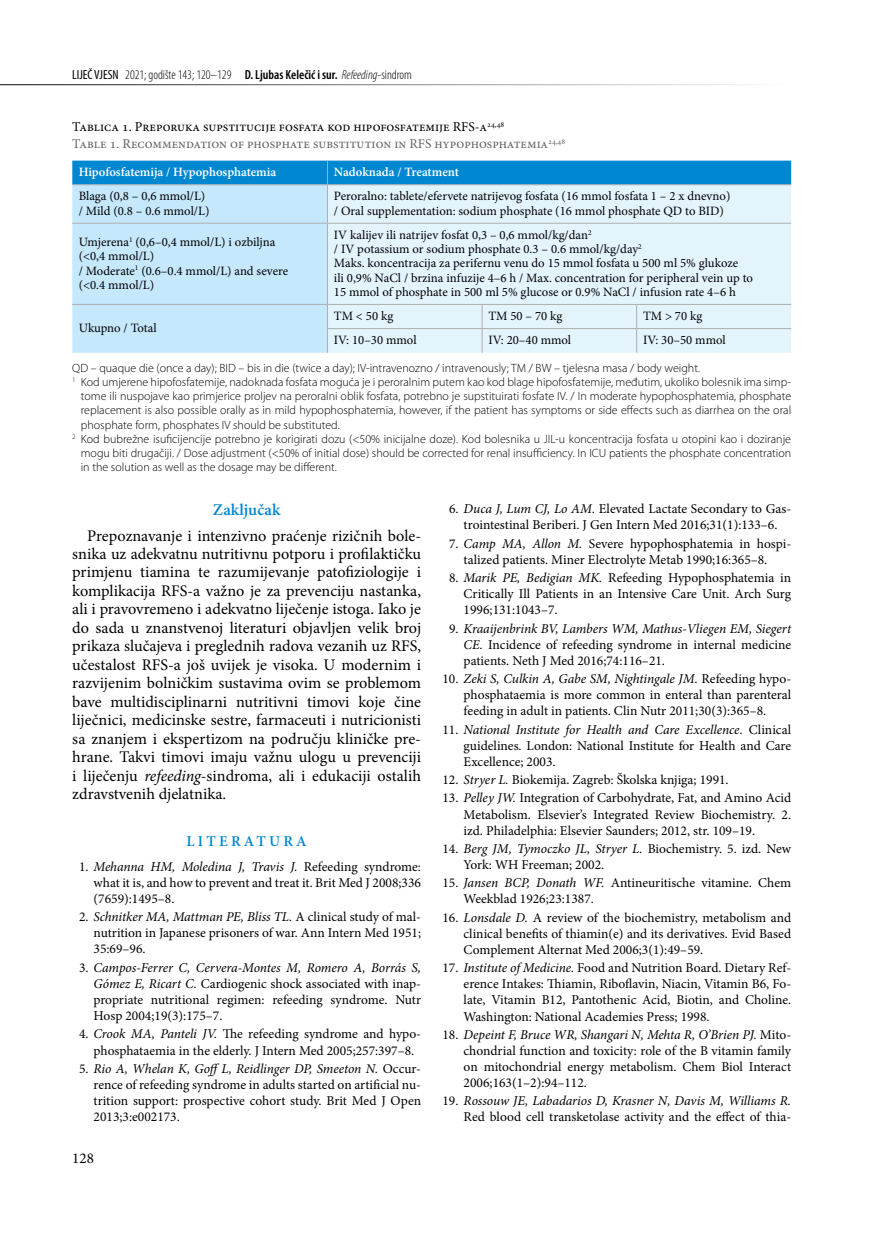
<style>
.page{position:relative;width:872px;height:1234px;background:#fff}
.page>*{position:absolute;margin:0;border:0;box-sizing:border-box;transform-origin:0 0}
.t1{font:600 16.5px "Minion Pro";letter-spacing:.01em;color:#0087d1}
.t2{font:16.2px/18.5px "Minion Pro";color:#000;text-align:justify}
.t3{font:600 15px "Minion Pro";letter-spacing:.21em;color:#0087d1}
.t4{font:15px "Minion Pro";color:#000}
.t5{font:13.5px/16px "Minion Pro";color:#000;text-align:justify}
.t6{font:13.5px/17.1px "Minion Pro";color:#646365}
.t7{font:300 condensed 13.2px "Myriad Pro";color:#000}
.t8{font:12.75px/14.2px "Minion Pro";letter-spacing:-.005em;color:#000}
.t9{font:600 12.75px "Minion Pro";color:#fff}
.t10{font:300 12px "Myriad Pro";color:#000}
.s1{font-weight:400}
.s2{font-weight:600}
.s3{font-style:italic}
.s4{color:#000}
</style>
<div class="page">
<hr style="left:0;top:84px;width:791px;height:1px;background:#000">
<svg style="left:72px;top:160px;width:719px;height:193px;background:#bee1f5"></svg>
<p class="t7" style="left:72px;top:67px;width:341px"><span class="s1">LIJEČ VJESN</span> 2021; godište 143; 120–129 <span class="s2">D. Ljubas Kelečić i sur.</span> <span class="s3">Refeeding</span>-sindrom</p>
<p class="t6" style="left:72px;top:118px;width:494px"><span class="s4">Tablica 1. Preporuka supstitucije fosfata kod hipofosfatemije RFS-a</span><sup>24,48<br></sup>Table 1. Recommendation of phosphate substitution in RFS hypophosphatemia<sup>24,48</sup></p>
<p class="t9" style="left:79px;top:163px;width:199px">Hipofosfatemija / Hypophosphatemia</p>
<p class="t9" style="left:334px;top:163px;width:127px">Nadoknada / Treatment</p>
<p class="t8" style="left:79px;top:189px;width:132px">Blaga (0,8 – 0,6 mmol/L) / Mild (0.8 – 0.6 mmol/L)</p>
<p class="t8" style="left:334px;top:189px;width:398px">Peroralno: tablete/efervete natrijevog fosfata (16 mmol fosfata 1 – 2 x dnevno) / Oral supplementation: sodium phosphate (16 mmol phosphate QD to BID)</p>
<p class="t8" style="left:79px;top:235px;width:211px">Umjerena<sup>1</sup> (0,6–0,4 mmol/L) i ozbiljna (&lt;0,4 mmol/L)<br>/ Moderate<sup>1</sup> (0.6–0.4 mmol/L) and severe (&lt;0.4 mmol/L)</p>
<p class="t8" style="left:334px;top:228px;width:420px">IV kalijev ili natrijev fosfat 0,3 – 0,6 mmol/kg/dan<sup>2<br></sup>/ IV potassium or sodium phosphate 0.3 – 0.6 mmol/kg/day<sup>2<br></sup>Maks. koncentracija za perifernu venu do 15 mmol fosfata u 500 ml 5% glukoze<br>ili 0,9% NaCl / brzina infuzije 4–6 h / Max. concentration for peripheral vein up to 15 mmol of phosphate in 500 ml 5% glucose or 0.9% NaCl / infusion rate 4–6 h</p>
<p class="t8" style="left:79px;top:321px;width:79px">Ukupno / Total</p>
<p class="t8" style="left:334px;top:309px;width:61px">TM &lt; 50 kg</p>
<p class="t8" style="left:488px;top:309px;width:76px">TM 50 – 70 kg</p>
<p class="t8" style="left:643px;top:309px;width:61px">TM &gt; 70 kg</p>
<p class="t8" style="left:334px;top:333px;width:84px">IV: 10–30 mmol</p>
<p class="t8" style="left:488px;top:333px;width:84px">IV: 20–40 mmol</p>
<p class="t8" style="left:643px;top:333px;width:84px">IV: 30–50 mmol</p>
<p class="t10" style="left:72px;top:360px;width:629px">QD – quaque die (once a day); BID – bis in die (twice a day); IV-intravenozno / intravenously; TM / BW – tjelesna masa / body weight.</p>
<p class="t10" style="left:72px;top:374px;width:720px"><sup>1</sup> Kod umjerene hipofosfatemije, nadoknada fosfata moguća je i peroralnim putem kao kod blage hipofosfatemije, međutim, ukoliko bolesnik ima simp-</p>
<p class="t10" style="left:81px;top:389px;width:712px">tome ili nuspojave kao primjerice proljev na peroralni oblik fosfata, potrebno je supstituirati fosfate IV. / In moderate hypophosphatemia, phosphate</p>
<p class="t10" style="left:81px;top:403px;width:712px">replacement is also possible orally as in mild hypophosphatemia, however, if the patient has symptoms or side effects such as diarrhea on the oral</p>
<p class="t10" style="left:81px;top:417px;width:260px">phosphate form, phosphates IV should be substituted.</p>
<p class="t10" style="left:72px;top:431px;width:720px"><sup>2</sup> Kod bubrežne isuficijencije potrebno je korigirati dozu (&lt;50% inicijalne doze). Kod bolesnika u JIL-u koncentracija fosfata u otopini kao i doziranje</p>
<p class="t10" style="left:81px;top:446px;width:712px">mogu biti drugačiji. / Dose adjustment (&lt;50% of initial dose) should be corrected for renal insufficiency. In ICU patients the phosphate concentration</p>
<p class="t10" style="left:81px;top:460px;width:258px">in the solution as well as the dosage may be different.</p>
<p class="t1" style="left:213px;top:498px;width:69px">Zaključak</p>
<p class="t2" style="left:72px;top:526px;width:351px;text-indent:15px">Prepoznavanje i intenzivno praćenje rizičnih bole&shy;snika uz adekvatnu nutritivnu potporu i profilaktičku primjenu tiamina te razumijevanje patofiziologije i komplikacija RFS-a važno je za prevenciju nastanka, ali i pravovremeno i adekvatno liječenje istoga. Iako je do sada u znanstvenoj literaturi objavljen velik broj prikaza slučajeva i preglednih radova vezanih uz RFS, učestalost RFS-a još uvijek je visoka. U modernim i razvijenim bolničkim sustavima ovim se problemom bave multidisciplinarni nutritivni timovi koje čine liječnici, medicinske sestre, farmaceuti i nutricionisti sa znanjem i ekspertizom na području kliničke pre&shy;hrane. Takvi timovi imaju važnu ulogu u prevenciji i liječenju <span class="s3">refeeding</span>-sindroma, ali i edukaciji ostalih zdravstvenih djelatnika.</p>
<p class="t3" style="left:187px;top:830px;width:122px">Literatura</p>
<p class="t5" style="left:94px;top:858px;width:329px;text-indent:-15px">1. <span class="s3">Mehanna HM, Moledina J, Travis J.</span> Refeeding syndrome: what it is, and how to prevent and treat it. Brit Med J 2008;336 (7659):1495–8.</p>
<p class="t5" style="left:94px;top:908px;width:329px;text-indent:-15px">2. <span class="s3">Schnitker MA, Mattman PE, Bliss TL.</span> A clinical study of mal&shy;nutrition in Japanese prisoners of war. Ann Intern Med 1951; 35:69–96.</p>
<p class="t5" style="left:94px;top:959px;width:329px;text-indent:-15px">3. <span class="s3">Campos-Ferrer C, Cervera-Montes M, Romero A, Borrás S, Gómez E, Ricart C.</span> Cardiogenic shock associated with inap&shy;propriate nutritional regimen: refeeding syndrome. Nutr Hosp 2004;19(3):175–7.</p>
<p class="t5" style="left:79px;top:1025px;width:343px;text-align:center">4. <span class="s3">Crook MA, Panteli JV.</span> The refeeding syndrome and hypo&shy;phosphataemia in the elderly. J Intern Med 2005;257:397–8.</p>
<p class="t5" style="left:94px;top:1060px;width:329px;text-indent:-15px">5. <span class="s3">Rio A, Whelan K, GoffL, Reidlinger DP, Smeeton N.</span> Occur&shy;rence of refeeding syndrome in adults started on artificial nu&shy;trition support: prospective cohort study. Brit Med J Open 2013;3:e002173.</p>
<p class="t4" style="left:72px;top:1147px;width:23px">128</p>
<p class="t5" style="left:449px;top:501px;width:343px;text-align:center">6. <span class="s3">Duca J, Lum CJ, Lo AM.</span> Elevated Lactate Secondary to Gas&shy;trointestinal Beriberi. J Gen Intern Med 2016;31(1):133–6.</p>
<p class="t5" style="left:449px;top:535px;width:342px;text-align:center">7. <span class="s3">Camp MA, Allon M.</span> Severe hypophosphatemia in hospi&shy;talized patients. Miner Electrolyte Metab 1990;16:365–8.</p>
<p class="t5" style="left:463px;top:569px;width:329px;text-indent:-15px">8. <span class="s3">Marik PE, Bedigian MK.</span> Refeeding Hypophosphatemia in Critically Ill Patients in an Intensive Care Unit. Arch Surg 1996;131:1043–7.</p>
<p class="t5" style="left:463px;top:620px;width:329px;text-indent:-15px">9. <span class="s3">Kraaijenbrink BV, Lambers WM, Mathus-Vliegen EM, Siegert CE.</span> Incidence of refeeding syndrome in internal medicine patients. Neth J Med 2016;74:116–21.</p>
<p class="t5" style="left:463px;top:670px;width:329px;text-indent:-21px">10. <span class="s3">Zeki S, Culkin A, Gabe SM, Nightingale JM.</span> Refeeding hypo&shy;phosphataemia is more common in enteral than parenteral feeding in adult in patients. Clin Nutr 2011;30(3):365–8.</p>
<p class="t5" style="left:463px;top:721px;width:329px;text-indent:-21px">11. <span class="s3">National Institute for Health and Care Excellence.</span> Clinical guidelines. London: National Institute for Health and Care Excellence; 2003.</p>
<p class="t5" style="left:442px;top:771px;width:288px">12. <span class="s3">Stryer L.</span> Biokemija. Zagreb: Školska knjiga; 1991.</p>
<p class="t5" style="left:463px;top:790px;width:329px;text-indent:-21px">13. <span class="s3">Pelley JW.</span> Integration of Carbohydrate, Fat, and Amino Acid Metabolism. Elsevier’s Integrated Review Biochemistry. 2. izd. Philadelphia: Elsevier Saunders; 2012, str. 109–19.</p>
<p class="t5" style="left:463px;top:840px;width:329px;text-indent:-21px">14. <span class="s3">Berg JM, Tymoczko JL, Stryer L.</span> Biochemistry. 5. izd. New<br>York: WH Freeman; 2002.</p>
<p class="t5" style="left:463px;top:874px;width:329px;text-indent:-21px">15. <span class="s3">Jansen BCP, Donath WF.</span> Antineuritische vitamine. Chem<br>Weekblad 1926;23:1387.</p>
<p class="t5" style="left:463px;top:909px;width:329px;text-indent:-21px">16. <span class="s3">Lonsdale D.</span> A review of the biochemistry, metabolism and clinical benefits of thiamin(e) and its derivatives. Evid Based Complement Alternat Med 2006;3(1):49–59.</p>
<p class="t5" style="left:463px;top:959px;width:329px;text-indent:-21px">17. <span class="s3">Institute of Medicine.</span> Food and Nutrition Board. Dietary Ref&shy;erence Intakes: Thiamin, Riboflavin, Niacin, Vitamin B6, Fo&shy;late, Vitamin B12, Pantothenic Acid, Biotin, and Choline.<br>Washington: National Academies Press; 1998.</p>
<p class="t5" style="left:463px;top:1026px;width:329px;text-indent:-21px">18. <span class="s3">Depeint F, Bruce WR, Shangari N, Mehta R, O’Brien PJ.</span> Mito&shy;chondrial function and toxicity: role of the B vitamin family on mitochondrial energy metabolism. Chem Biol Interact 2006;163(1–2):94–112.</p>
<p class="t5" style="left:442px;top:1092px;width:350px;text-align:right">19. <span class="s3">Rossouw JE, Labadarios D, Krasner N, Davis M, Williams R.<br></span>Red blood cell transketolase activity and the effect of thia-</p>
</div>
